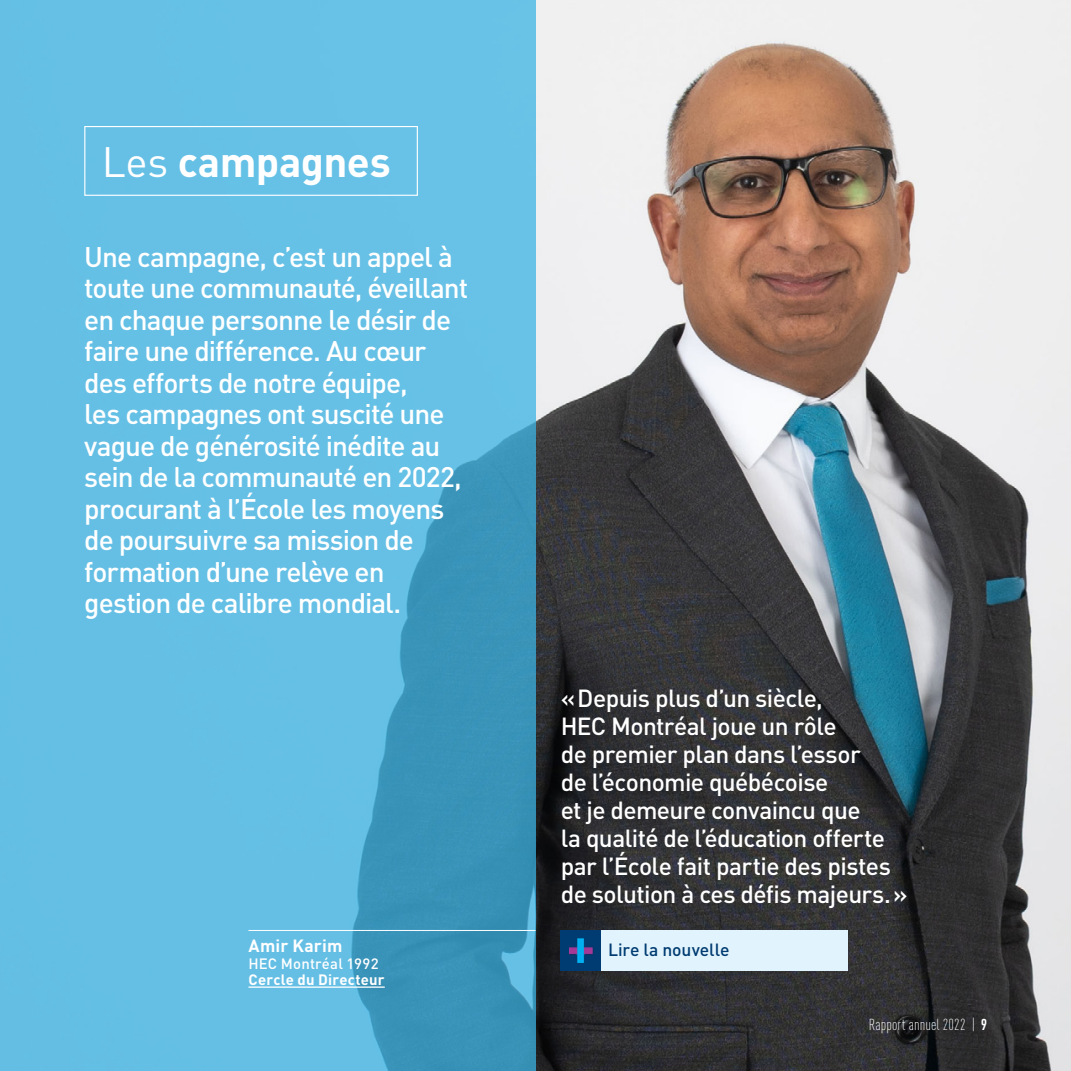
<style>
.page{position:relative;width:1071px;height:1071px;background:#fff}
.page>*{position:absolute;margin:0;border:0;box-sizing:border-box;transform-origin:0 0}
.t1{font:700 42px "DINOT";letter-spacing:-.015em;color:#fff}
.t2{font:500 28px/31.5px "DINOT";letter-spacing:-.035em;color:#fff}
.t3{font:500 24.5px/28px "DINOT";letter-spacing:-.025em;color:#fff}
.t4{font:500 17.5px "DINOT";letter-spacing:-.005em;color:#003b71}
.t5{font:700 17.5px "DINOT";letter-spacing:.01em;color:#fff}
.t6{font:300 condensed 15.75px "DINOT";letter-spacing:.01em;color:#fff}
.t7{font:700 14.88px "DINOT";letter-spacing:.015em;color:#fff}
.t8{font:500 14.88px "DINOT";letter-spacing:.015em;color:#fff}
.s1{font-weight:400}
.s2{font-family:"DIN Engschrift Std";font-weight:400;font-stretch:normal}
</style>
<div class="page">
<img style="left:536px;top:0;width:535px;height:1071px">
<svg style="left:0;top:0;width:536px;height:1071px;background:#5eb8de"></svg>
<hr style="left:248px;top:930px;width:288px;height:1px;background:#fff">
<hr style="left:248px;top:986px;width:137px;height:2px;background:#fff">
<div style="left:84px;top:126px;width:334px;height:70px;border:1px solid #fff"></div>
<div style="left:601px;top:930px;width:246px;height:41px;background:#e1f4fd"></div>
<div style="left:561px;top:930px;width:40px;height:41px;background:#003b71"></div>
<img style="left:569px;top:939px;width:24px;height:24px">
<h1 class="t1" style="left:102px;top:134px;width:290px"><span class="s1">Les</span> campagnes</h1>
<p class="t2" style="left:84px;top:240px;width:386px">Une campagne, c’est un appel à toute une communauté, éveillant en chaque personne le désir de faire une différence. Au cœur des efforts de notre équipe,<br>les campagnes ont suscité une vague de générosité inédite au sein de la communauté en 2022, procurant à l’École les moyens de poursuivre sa mission de formation d’une relève en gestion de calibre mondial.</p>
<p class="t5" style="left:248px;top:934px;width:95px">Amir Karim</p>
<p class="t8" style="left:248px;top:954px;width:132px">HEC Montréal 1992</p>
<p class="t7" style="left:248px;top:970px;width:138px">Cercle du Directeur</p>
<p class="t3" style="left:561px;top:684px;width:348px">«Depuis plus d’un siècle,<br>HEC Montréal joue un rôle<br>de premier plan dans l’essor<br>de l’économie québécoise<br>et je demeure convaincu que<br>la qualité de l’éducation offerte par l’École fait partie des pistes de solution à ces défis majeurs.»</p>
<p class="t4" style="left:608px;top:939px;width:123px">Lire la nouvelle</p>
<p class="t6" style="left:869px;top:1015px;width:120px">Rapport annuel 2022 | <span class="s2">9</span></p>
</div>
